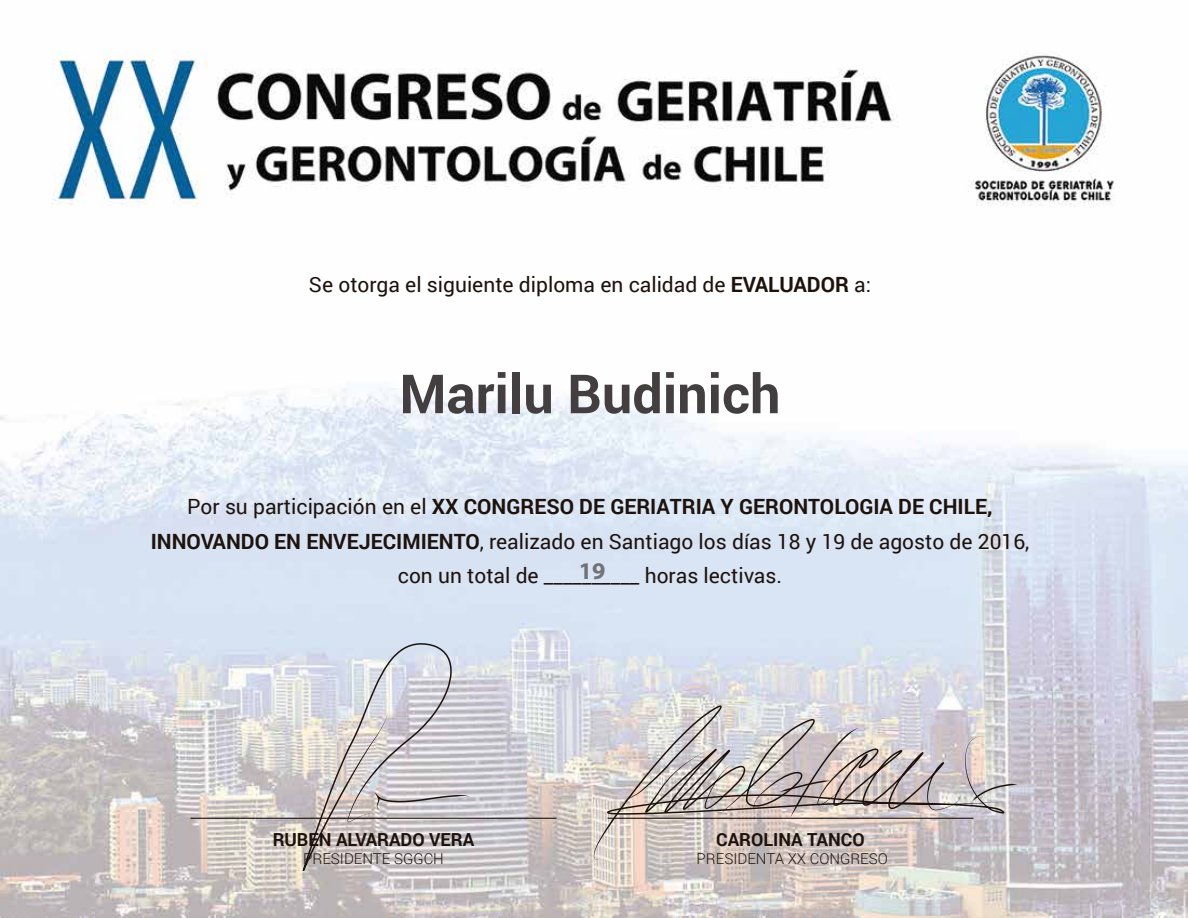
<style>
.page{position:relative;width:1188px;height:918px;background:#fff}
.page>*{position:absolute;margin:0;border:0;box-sizing:border-box;transform-origin:0 0}
.t1{font:700 54px "Roboto";color:#433f40}
.t2{font:700 24px "Myriad Pro";color:#727277}
.t3{font:21px/34.5px "Roboto";color:#1e120d;text-align:center}
.t4{font:700 18px "Roboto";color:#1e120d}
.t5{font:300 15px "Roboto";color:#1e120d}
.s1{font-weight:700}
</style>
<div class="page">
<img style="left:0;top:51px;width:1188px;height:867px">
<hr style="left:191px;top:818px;width:366px;height:1px;background:#1e120d">
<svg style="left:594px;top:705px;width:423px;height:155px;background:#c9c1c0"></svg>
<svg style="left:303px;top:643px;width:167px;height:228px;background:#cdcacd"></svg>
<p class="t3" style="left:309px;top:267px;width:564px">Se otorga el siguiente diploma en calidad de <span class="s1">EVALUADOR</span> a:</p>
<h1 class="t1" style="left:399px;top:356px;width:383px">Marilu Budinich</h1>
<p class="t3" style="left:151px;top:488px;width:880px">Por su participación en el <span class="s1">XX CONGRESO DE GERIATRIA Y GERONTOLOGIA DE CHILE,<br>INNOVANDO EN ENVEJECIMIENTO</span>, realizado en Santiago los días 18 y 19 de agosto de 2016, con un total de __________ horas lectivas.</p>
<p class="t2" style="left:579px;top:555px;width:28px">19</p>
<p class="t4" style="left:273px;top:827px;width:203px">RUBEN ALVARADO VERA</p>
<p class="t5" style="left:303px;top:848px;width:142px">PRESIDENTE SGGCH</p>
<p class="t4" style="left:716px;top:827px;width:150px">CAROLINA TANCO</p>
<p class="t5" style="left:697px;top:848px;width:193px">PRESIDENTA XX CONGRESO</p>
</div>
